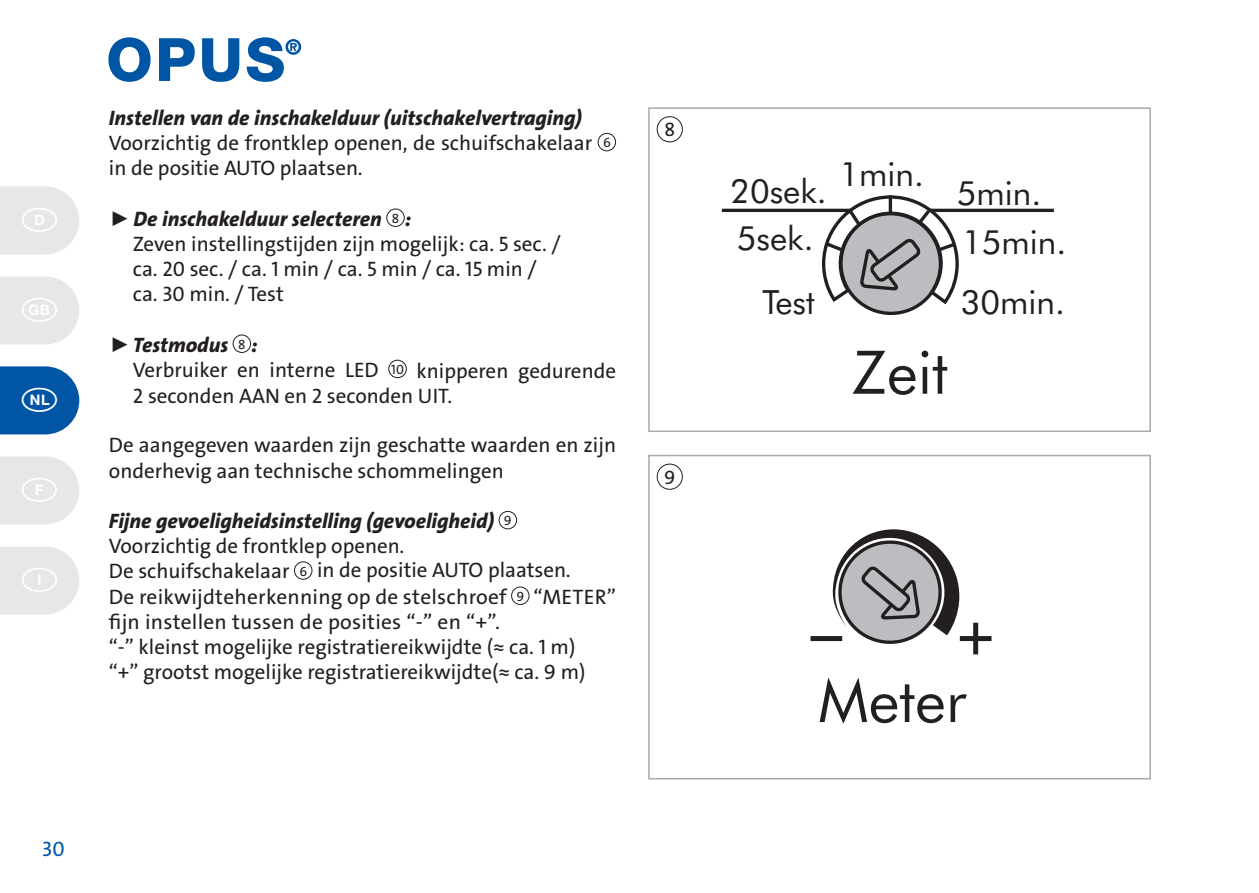
<style>
.page{position:relative;width:1259px;height:893px;background:#fff}
.page>*{position:absolute;margin:0;border:0;box-sizing:border-box;transform-origin:0 0}
.t1{font:60px "Futura BT";color:#231f20}
.t2{font:33.3px/46.8px "Futura BT";color:#231f20}
.t3{font:21px/25.2px "The Sans LP5 Plain";color:#231f20}
.t4{font:21px "The Sans LP8 Ex Bld IT";color:#231f20}
.t5{font:21px "The Sans LP5 Plain";color:#0155a5}
.t6{font:19.5px "The Sans LP5 Plain";color:#231f20}
.s1{font-size:13.5px}
.s2{font-family:"The Sans LP5 Plain";font-size:13.5px}
</style>
<div class="page">
<svg style="left:108px;top:37px;width:193px;height:45px"></svg>
<div style="left:598px;top:133px;width:18px;height:18px;border:1px solid #231f20;border-radius:50%"></div>
<div style="left:386px;top:209px;width:18px;height:18px;border:1px solid #231f20;border-radius:50%"></div>
<div style="left:233px;top:335px;width:18px;height:18px;border:1px solid #231f20;border-radius:50%"></div>
<div style="left:388px;top:360px;width:18px;height:18px;border:1px solid #231f20;border-radius:50%"></div>
<div style="left:499px;top:511px;width:18px;height:18px;border:1px solid #231f20;border-radius:50%"></div>
<div style="left:294px;top:562px;width:18px;height:18px;border:1px solid #231f20;border-radius:50%"></div>
<div style="left:511px;top:587px;width:18px;height:18px;border:1px solid #231f20;border-radius:50%"></div>
<div style="left:648px;top:107px;width:503px;height:325px;border:2px solid #a8a9ad"></div>
<div style="left:657px;top:116px;width:26px;height:26px;border:1px solid #231f20;border-radius:50%"></div>
<svg style="left:841px;top:213px;width:100px;height:100px"></svg>
<hr style="left:928px;top:209px;width:126px;height:3px;background:#231f20">
<hr style="left:722px;top:209px;width:128px;height:3px;background:#231f20">
<svg style="left:822px;top:195px;width:136px;height:109px"></svg>
<div style="left:648px;top:455px;width:503px;height:324px;border:2px solid #a8a9ad"></div>
<div style="left:657px;top:464px;width:26px;height:26px;border:1px solid #231f20;border-radius:50%"></div>
<svg style="left:832px;top:529px;width:128px;height:115px"></svg>
<div style="left:810px;top:636px;width:32px;height:5px;background:#231f20"></div>
<div style="left:960px;top:636px;width:31px;height:5px;background:#231f20"></div>
<div style="left:973px;top:623px;width:5px;height:31px;background:#231f20"></div>
<svg style="left:0;top:186px;width:79px;height:68px;background:#e8e9eb"></svg>
<svg style="left:0;top:276px;width:79px;height:68px;background:#e8e9eb"></svg>
<svg style="left:0;top:366px;width:79px;height:68px;background:#1864ad"></svg>
<svg style="left:0;top:456px;width:79px;height:68px;background:#e8e9eb"></svg>
<svg style="left:0;top:546px;width:79px;height:68px;background:#e8e9eb"></svg>
<p class="t4" style="left:109px;top:104px;width:474px">Instellen van de inschakelduur (uitschakelvertraging)</p>
<p class="t3" style="left:109px;top:130px;width:503px">Voorzichtig de frontklep openen, de schuifschakelaar <span class="s1">6 </span>in de positie AUTO plaatsen.</p>
<p class="t4" style="left:109px;top:205px;width:304px">► De inschakelduur selecteren <span class="s2">8</span> :</p>
<p class="t3" style="left:133px;top:231px;width:429px">Zeven instellingstijden zijn mogelijk: ca. 5 sec. / ca. 20 sec. / ca. 1 min / ca. 5 min / ca. 15 min / ca. 30 min. / Test</p>
<p class="t4" style="left:109px;top:331px;width:150px">► Testmodus <span class="s2">8</span> :</p>
<p class="t3" style="left:133px;top:356px;width:485px;line-height:26.7px">Verbruiker en interne LED <span class="s1">10</span> knipperen gedurende<br>2 seconden AAN en 2 seconden UIT.</p>
<p class="t3" style="left:109px;top:433px;width:509px">De aangegeven waarden zijn geschatte waarden en zijn onderhevig aan technische schommelingen</p>
<p class="t4" style="left:109px;top:507px;width:404px">Fijne gevoeligheidsinstelling (gevoeligheid) <span class="s2">9</span></p>
<p class="t3" style="left:109px;top:534px;width:463px;line-height:23.7px">Voorzichtig de frontklep openen.<br>De schuifschakelaar <span class="s1">6</span> in de positie AUTO plaatsen.</p>
<p class="t3" style="left:109px;top:584px;width:509px">De reikwijdteherkenning op de stelschroef <span class="s1">9</span> “METER” fijn instellen tussen de posities “-” en “+”.<br>“-” kleinst mogelijke registratiereikwijdte (≈ ca. 1 m)<br>“+” grootst mogelijke registratiereikwijdte(≈ ca. 9 m)</p>
<p class="t6" style="left:664px;top:117px;width:12px">8</p>
<h2 class="t2" style="left:839px;top:150px;width:86px">1min.</h2>
<h2 class="t2" style="left:730px;top:168px;width:98px">20sek.<br>5sek.</h2>
<h2 class="t2" style="left:762px;top:278px;width:54px">Test</h2>
<h2 class="t2" style="left:957px;top:168px;width:111px;line-height:49.2px">5min.<br>15min.</h2>
<h2 class="t2" style="left:960px;top:278px;width:106px">30min.</h2>
<h1 class="t1" style="left:853px;top:336px;width:96px">Zeit</h1>
<p class="t6" style="left:664px;top:465px;width:13px">9</p>
<h2 class="t2" style="left:228px;top:496px;width:98px">20sek.<br>5sek.</h2>
<h2 class="t2" style="left:260px;top:607px;width:54px">Test</h2>
<h2 class="t2" style="left:455px;top:496px;width:111px;line-height:49.2px">5min.<br>15min.</h2>
<h2 class="t2" style="left:459px;top:607px;width:106px">30min.</h2>
<h2 class="t2" style="left:472px;top:525px;width:89px;line-height:60.9px;text-indent:28px">100<br>30</h2>
<h2 class="t2" style="left:503px;top:659px;width:21px">5</h2>
<h2 class="t2" style="left:870px;top:664px;width:21px">5</h2>
<h1 class="t1" style="left:818px;top:664px;width:150px">Meter</h1>
<p class="t5" style="left:42px;top:835px;width:24px">30</p>
</div>
